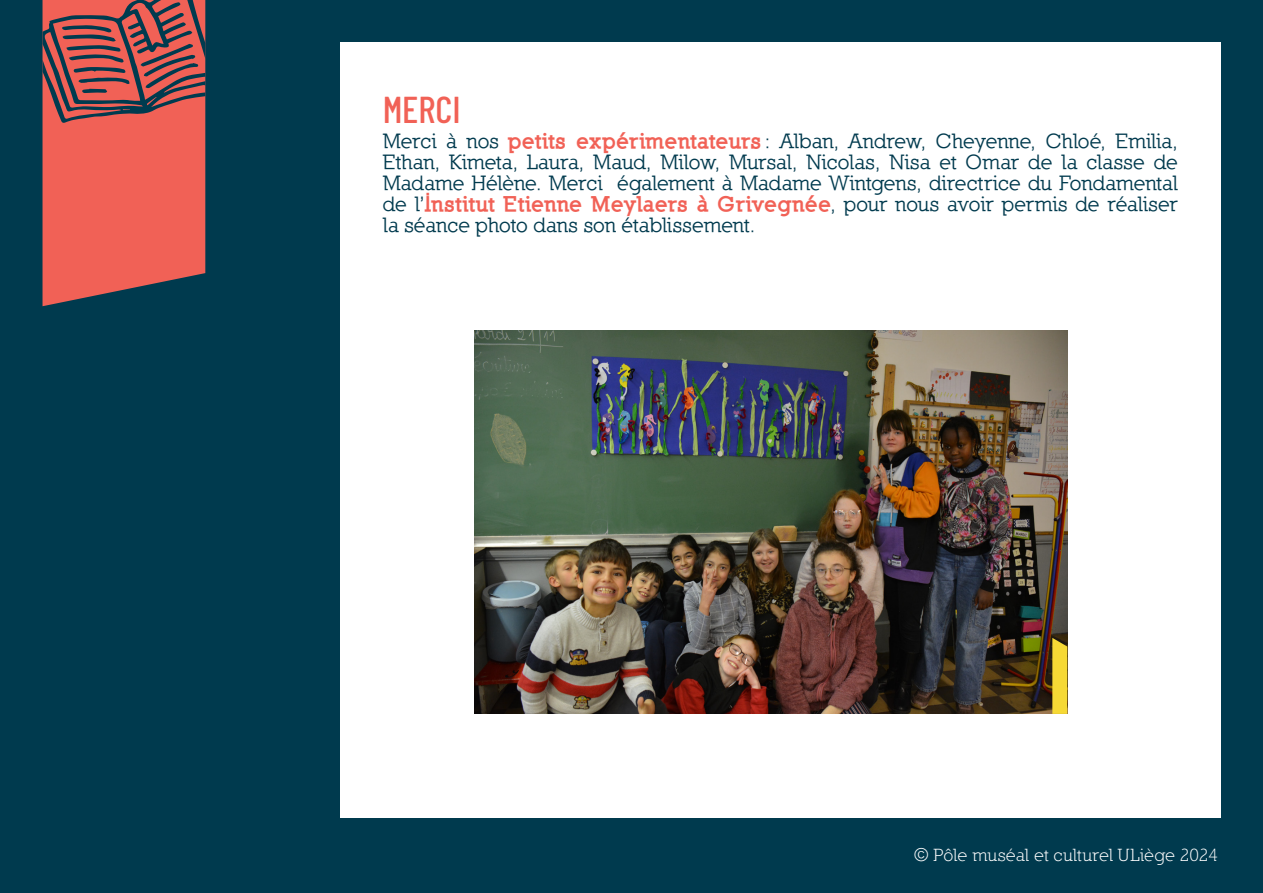
<style>
.page{position:relative;width:1263px;height:893px;background:#003a4e}
.page>*{position:absolute;margin:0;border:0;box-sizing:border-box;transform-origin:0 0}
.t1{font:500 37.5px "Barlow Condensed";color:#f16156}
.t2{font:700 21px/21px "Nilland";color:#003a4e;text-align:justify}
.t3{font:18px "Nilland";color:#fff}
.s1{font-weight:900;color:#f16156}
</style>
<div class="page">
<svg style="left:43px;top:123px;width:162px;height:183px;background:#db5d55"></svg>
<div style="left:340px;top:43px;width:880px;height:775px;background:#fff"></div>
<svg style="left:43px;top:0;width:162px;height:123px"></svg>
<img style="left:474px;top:330px;width:593px;height:384px">
<svg style="left:1052px;top:638px;width:15px;height:76px"></svg>
<h1 class="t1" style="left:383px;top:86px;width:79px">MERCI</h1>
<p class="t2" style="left:383px;top:130px;width:797px">Merci à nos <span class="s1">petits expérimentateurs</span> : Alban, Andrew, Cheyenne, Chloé, Emilia, Ethan, Kimeta, Laura, Maud, Milow, Mursal, Nicolas, Nisa et Omar de la classe de Madame Hélène. Merci également à Madame Wintgens, directrice du Fondamental de l’<span class="s1">Institut Etienne Meylaers à Grivegnée</span>, pour nous avoir permis de réaliser la séance photo dans son établissement.</p>
<p class="t3" style="left:914px;top:844px;width:305px">© Pôle muséal et culturel ULiège 2024</p>
</div>
